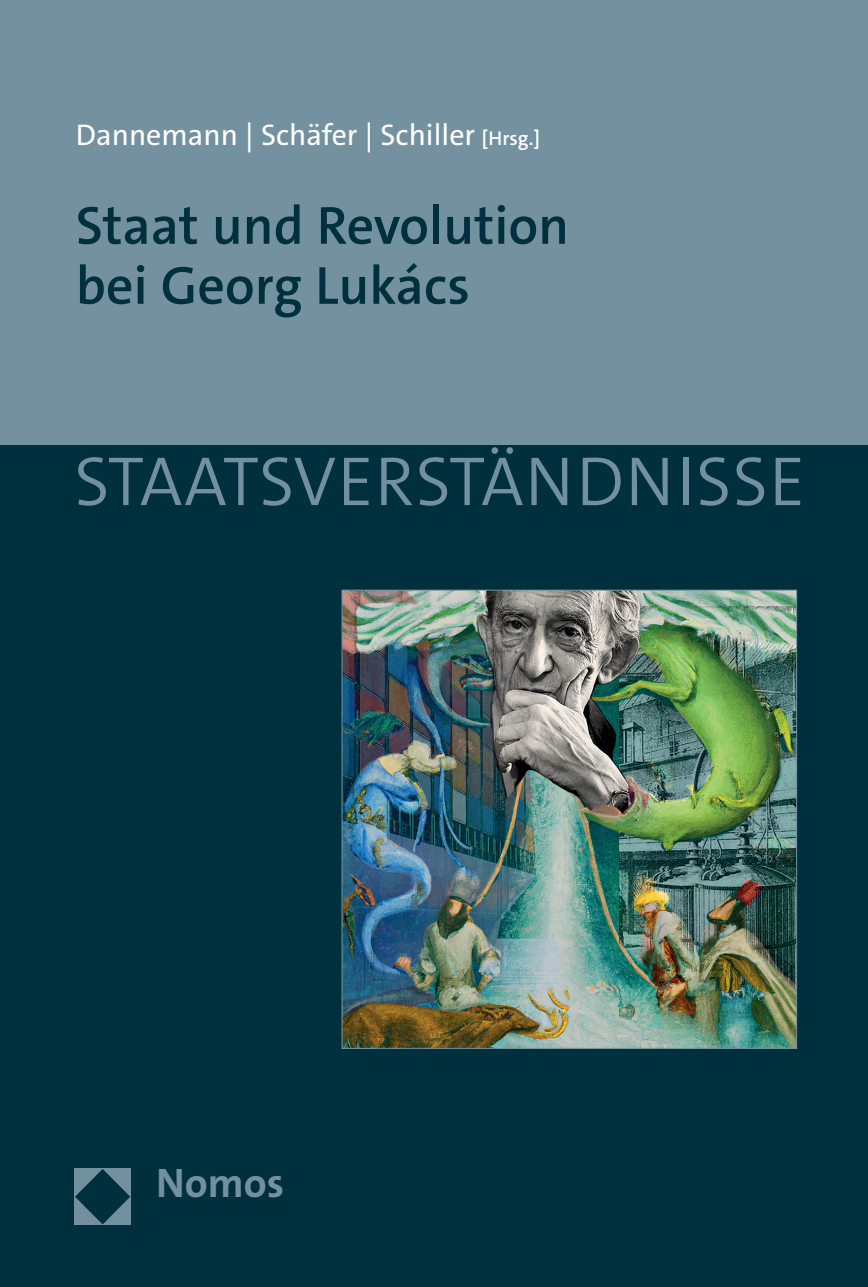
<style>
.page{position:relative;width:868px;height:1287px;background:#fff}
.page>*{position:absolute;margin:0;border:0;box-sizing:border-box;transform-origin:0 0}
.t1{font:300 70px "The Sans C5";letter-spacing:.02em;color:#72909e}
.t2{font:600 54px/60px "The Sans C5";color:#002f3d}
.t3{font:700 41.6px "The Sans C5";color:#72909e}
.t4{font:30px "The Sans C5";color:#fff}
.s1{font-weight:600;font-size:20px}
</style>
<div class="page">
<div style="left:0;top:0;width:867px;height:1287px;background:#73919e"></div>
<div style="left:0;top:445px;width:867px;height:842px;background:#002f3d"></div>
<div style="left:74px;top:1168px;width:57px;height:57px;background:#72909e"></div>
<svg style="left:75px;top:1169px;width:55px;height:55px"></svg>
<img style="left:343px;top:592px;width:452px;height:455px">
<p class="t4" style="left:76px;top:115px;width:466px">Dannemann | Schäfer | Schiller <span class="s1">[Hrsg.]</span></p>
<h2 class="t2" style="left:76px;top:196px;width:495px">Staat und Revolution bei Georg Lukács</h2>
<h1 class="t1" style="left:74px;top:436px;width:732px">STAATSVERSTÄNDNISSE</h1>
<h3 class="t3" style="left:156px;top:1156px;width:129px">Nomos</h3>
</div>
